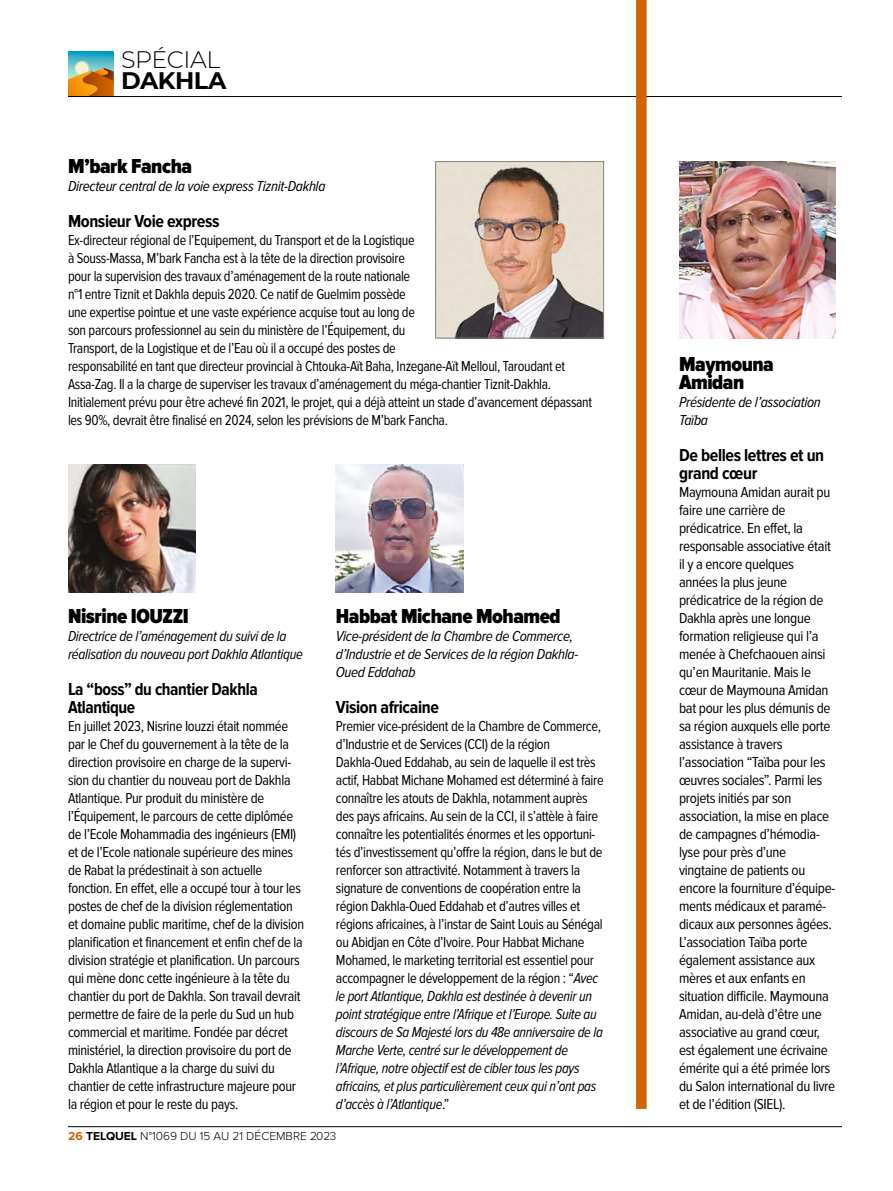
<style>
.page{position:relative;width:893px;height:1191px;background:#fff}
.page>*{position:absolute;margin:0;border:0;box-sizing:border-box;transform-origin:0 0}
.t1{font:300 23.85px "Montserrat";letter-spacing:-.02em;color:#000}
.t2{font:700 23.85px "Montserrat";letter-spacing:-.02em;color:#000}
.t3{font:900 21px/18px "Proxima Nova Cond";letter-spacing:-.02em;color:#000}
.t4{font:700 18px/18px "Proxima Nova Cond";letter-spacing:-.02em;color:#000}
.t5{font:15px/18px "Proxima Nova Cond";letter-spacing:-.02em;color:#000}
.t6{font:15px/18px "Proxima Nova Cond";letter-spacing:-.02em;color:#000;scale:.95 1}
.t7{font:15px/18px "Proxima Nova Cond";letter-spacing:-.02em;color:#000;scale:.94 1}
.t8{font:italic 15px/18px "Proxima Nova Cond";letter-spacing:-.02em;color:#000}
.t9{font:300 12px "Proxima Nova";color:#000}
.s1{font-style:italic}
.s2{font-weight:700;color:#d16300}
.s3{font-weight:700}
</style>
<div class="page">
<svg style="left:68px;top:51px;width:46px;height:17px"></svg>
<svg style="left:74px;top:61px;width:16px;height:15px"></svg>
<div style="left:76px;top:62px;width:12px;height:13px;background:#fff3cf;border-radius:50%"></div>
<svg style="left:68px;top:68px;width:46px;height:28px"></svg>
<hr style="left:68px;top:1126px;width:774px;height:1px;background:#000">
<hr style="left:68px;top:96px;width:774px;height:1px;background:#000">
<div style="left:636px;top:0;width:11px;height:1109px;background:#d16300"></div>
<img style="left:68px;top:464px;width:128px;height:128px">
<img style="left:336px;top:464px;width:127px;height:128px">
<img style="left:437px;top:163px;width:165px;height:173px">
<div style="left:435px;top:161px;width:169px;height:177px;border:1px solid #828281"></div>
<img style="left:679px;top:162px;width:157px;height:176px">
<h1 class="t1" style="left:121px;top:43px;width:101px">SPÉCIAL</h1>
<h1 class="t2" style="left:121px;top:64px;width:107px">DAKHLA</h1>
<h2 class="t3" style="left:68px;top:157px;width:126px">M’bark Fancha</h2>
<p class="t8" style="left:68px;top:177px;width:259px">Directeur central de la voie express Tiznit-Dakhla</p>
<p class="t4" style="left:68px;top:212px;width:153px">Monsieur Voie express</p>
<p class="t7" style="left:68px;top:231px;width:559px">Ex-directeur régional de l’Equipement, du Transport et de la Logistique<br>à Souss-Massa, M’bark Fancha est à la tête de la direction provisoire<br>pour la supervision des travaux d’aménagement de la route nationale<br>n°1 entre Tiznit et Dakhla depuis 2020. Ce natif de Guelmim possède<br>une expertise pointue et une vaste expérience acquise tout au long de<br>son parcours professionnel au sein du ministère de l’Équipement, du<br>Transport, de la Logistique et de l’Eau où il a occupé des postes de<br>responsabilité en tant que directeur provincial à Chtouka-Aït Baha, Inzegane-Aït Melloul, Taroudant et Assa-Zag. Il a la charge de superviser les travaux d’aménagement du méga-chantier Tiznit-Dakhla.<br>Initialement prévu pour être achevé fin 2021, le projet, qui a déjà atteint un stade d’avancement dépassant les 90%, devrait être finalisé en 2024, selon les prévisions de M’bark Fancha.</p>
<h2 class="t3" style="left:68px;top:607px;width:122px">Nisrine IOUZZI</h2>
<p class="t8" style="left:68px;top:627px;width:236px">Directrice de l’aménagement du suivi de la réalisation du nouveau port Dakhla Atlantique</p>
<p class="t4" style="left:68px;top:680px;width:191px">La “boss” du chantier Dakhla<br>Atlantique</p>
<p class="t5" style="left:68px;top:717px;width:238px">En juillet 2023, Nisrine Iouzzi était nommée par le Chef du gouvernement à la tête de la direction provisoire en charge de la supervi&shy;sion du chantier du nouveau port de Dakhla Atlantique. Pur produit du ministère de l’Équipement, le parcours de cette diplômée de l’Ecole Mohammadia des ingénieurs (EMI) et de l’Ecole nationale supérieure des mines de Rabat la prédestinait à son actuelle fonction. En effet, elle a occupé tour à tour les postes de chef de la division réglementation et domaine public maritime, chef de la division planification et financement et enfin chef de la division stratégie et planification. Un parcours qui mène donc cette ingénieure à la tête du chantier du port de Dakhla. Son travail devrait permettre de faire de la perle du Sud un hub commercial et maritime. Fondée par décret ministériel, la direction provisoire du port de Dakhla Atlantique a la charge du suivi du chantier de cette infrastructure majeure pour la région et pour le reste du pays.</p>
<h2 class="t3" style="left:336px;top:607px;width:226px">Habbat Michane Mohamed</h2>
<p class="t8" style="left:336px;top:627px;width:244px">Vice-président de la Chambre de Commerce, d’Industrie et de Services de la région Dakhla-<br>Oued Eddahab</p>
<p class="t4" style="left:336px;top:698px;width:105px">Vision africaine</p>
<p class="t6" style="left:336px;top:717px;width:283px">Premier vice-président de la Chambre de Commerce, d’Industrie et de Services (CCI) de la région Dakhla-Oued Eddahab, au sein de laquelle il est très actif, Habbat Michane Mohamed est déterminé à faire connaître les atouts de Dakhla, notamment auprès des pays africains. Au sein de la CCI, il s’attèle à faire connaître les potentialités énormes et les opportuni&shy;tés d’investissement qu’offre la région, dans le but de renforcer son attractivité. Notamment à travers la signature de conventions de coopération entre la région Dakhla-Oued Eddahab et d’autres villes et régions africaines, à l’instar de Saint Louis au Sénégal ou Abidjan en Côte d’Ivoire. Pour Habbat Michane Mohamed, le marketing territorial est essentiel pour accompagner le développement de la région : “<span class="s1">Avec le port Atlantique, Dakhla est destinée à devenir un point stratégique entre l’Afrique et l’Europe. Suite au discours de Sa Majesté lors du 48e anniversaire de la Marche Verte, centré sur le développement de l’Afrique, notre objectif est de cibler tous les pays africains, et plus particulièrement ceux qui n’ont pas d’accès à l’Atlantique</span>.”</p>
<p class="t9" style="left:68px;top:1128px;width:270px"><span class="s2">26</span> <span class="s3">TELQUEL</span> N°1069 DU 15 AU 21 DÉCEMBRE 2023</p>
<h2 class="t3" style="left:679px;top:355px;width:96px">Maymouna<br>Amidan</h2>
<p class="t8" style="left:679px;top:393px;width:143px">Présidente de l’association<br>Taïba</p>
<p class="t4" style="left:679px;top:446px;width:147px">De belles lettres et un grand cœur</p>
<p class="t5" style="left:679px;top:483px;width:158px">Maymouna Amidan aurait pu faire une carrière de prédicatrice. En effet, la responsable associative était il y a encore quelques années la plus jeune prédicatrice de la région de<br>Dakhla après une longue formation religieuse qui l’a menée à Chefchaouen ainsi qu’en Mauritanie. Mais le cœur de Maymouna Amidan bat pour les plus démunis de sa région auxquels elle porte assistance à travers l’association “Taïba pour les œuvres sociales”. Parmi les projets initiés par son association, la mise en place de campagnes d’hémodia&shy;lyse pour près d’une vingtaine de patients ou encore la fourniture d’équipe&shy;ments médicaux et paramé&shy;dicaux aux personnes âgées.<br>L’association Taïba porte également assistance aux mères et aux enfants en situation difficile. Maymouna<br>Amidan, au-delà d’être une associative au grand cœur, est également une écrivaine émérite qui a été primée lors du Salon international du livre et de l’édition (SIEL).</p>
</div>
